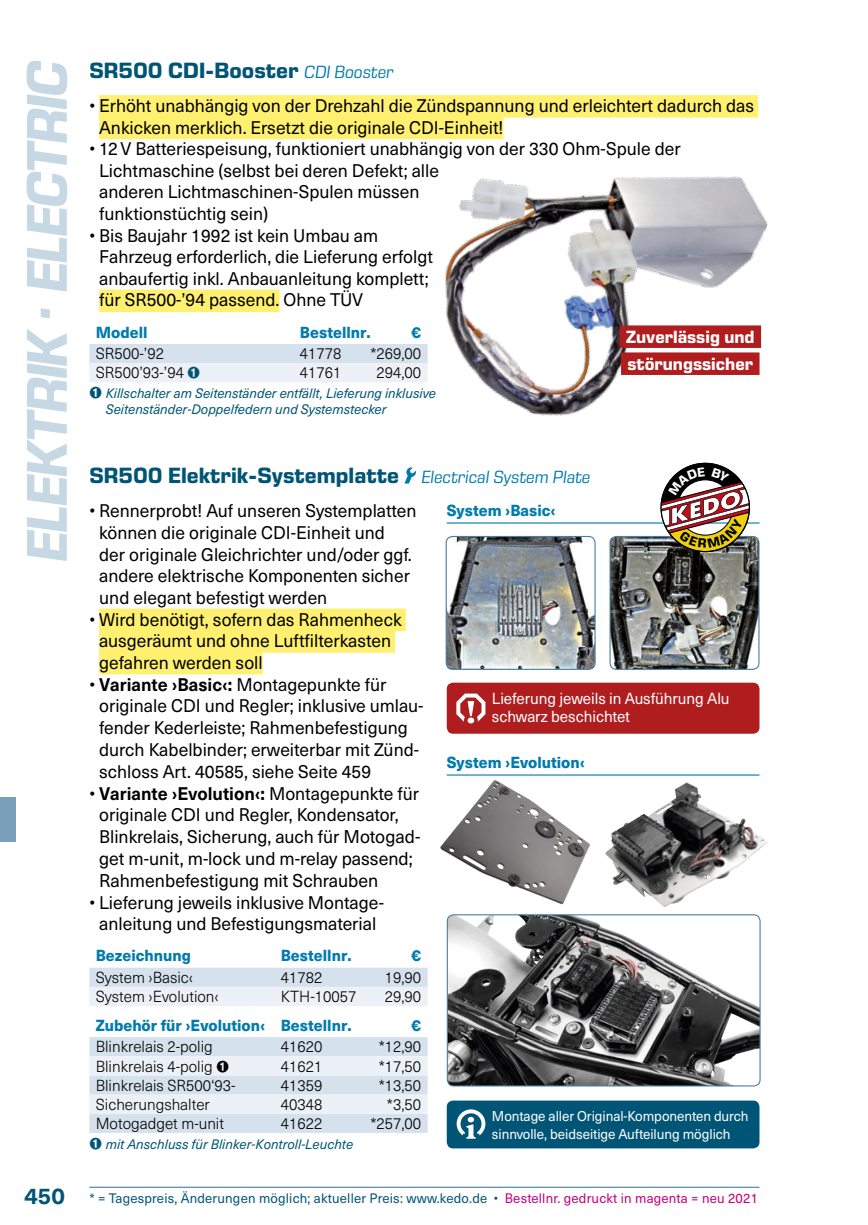
<style>
.page{position:relative;width:868px;height:1225px;background:#fff}
.page>*{position:absolute;margin:0;border:0;box-sizing:border-box;transform-origin:0 0}
.t1{font:italic 700 58.5px "Eurostile Next Pro";letter-spacing:-.04em;color:#c7d8e5}
.t2{font:700 22.5px "Eurostile Next Pro";color:#005576}
.t3{font:18.22px/21.8px "Neue Haas Unica Pro";color:#000}
.t4{font:18px/21.6px "Neue Haas Unica Pro";color:#000}
.t5{font:700 18px/27px "Eurostile Next Pro";color:#fff}
.t6{font:300 15.75px "Neue Haas Unica Pro";color:#000}
.t7{font:800 15.75px "Neue Haas Unica Pro";color:#007bad}
.t8{font:15.75px/18px "Neue Haas Unica Pro";letter-spacing:-.005em;color:#fff;scale:.96 1}
.t9{font:13.95px/18px "Neue Haas Unica Pro";letter-spacing:-.005em;color:#fff;scale:.96 1}
.t10{font:italic 13.5px/15.8px "Neue Haas Unica Pro";color:#005576}
.t11{font:13.5px "Neue Haas Unica Pro";letter-spacing:.015em;color:#005576}
.s1{font-weight:400;font-style:italic;font-size:18px;color:#007bad}
.s2{font-family:"Currency Pi BT";font-weight:400;color:#005576}
.s3{font-family:"Currency Pi BT";font-style:normal;font-size:15.75px}
.s4{font-size:18.22px}
.s5{font-weight:700}
.s6{font-family:"Currency Pi BT";font-weight:400}
.s7{font-weight:700;font-size:22.5px}
.s8{color:#c4007a}
</style>
<div class="page">
<hr style="left:89px;top:1186px;width:670px;height:1px;background:#4a7f9f">
<div style="left:0;top:797px;width:16px;height:44px;background:#7ba0bb"></div>
<img style="left:407px;top:118px;width:361px;height:345px">
<div style="left:99px;top:95px;width:659px;height:23px;background:#fff16f"></div>
<div style="left:99px;top:117px;width:404px;height:22px;background:#fff16f"></div>
<div style="left:99px;top:289px;width:180px;height:23px;background:#fff16f"></div>
<svg style="left:89px;top:344px;width:338px;height:38px;background:#e0e9f1"></svg>
<div style="left:619px;top:325px;width:142px;height:23px;background:#af1d1f"></div>
<div style="left:621px;top:352px;width:138px;height:23px;background:#af1d1f"></div>
<div style="left:99px;top:608px;width:307px;height:23px;background:#fff16f"></div>
<div style="left:99px;top:630px;width:296px;height:23px;background:#fff16f"></div>
<div style="left:99px;top:652px;width:164px;height:22px;background:#fff16f"></div>
<svg style="left:404px;top:467px;width:12px;height:16px"></svg>
<svg style="left:89px;top:967px;width:338px;height:39px;background:#e0e9f1"></svg>
<svg style="left:89px;top:1037px;width:338px;height:95px;background:#dee7f0"></svg>
<div style="left:446px;top:1100px;width:313px;height:48px;background:#005576;border-radius:6px"></div>
<svg style="left:456px;top:1109px;width:29px;height:29px"></svg>
<img style="left:611px;top:536px;width:147px;height:133px">
<div style="left:609px;top:536px;width:150px;height:134px;border:1px solid #4a7f9f;border-radius:6px"></div>
<img style="left:447px;top:536px;width:148px;height:133px">
<div style="left:445px;top:536px;width:150px;height:134px;border:1px solid #4a7f9f;border-radius:6px"></div>
<img style="left:440px;top:780px;width:150px;height:125px">
<img style="left:605px;top:782px;width:163px;height:125px">
<img style="left:448px;top:915px;width:312px;height:171px">
<div style="left:446px;top:914px;width:314px;height:172px;border:1px solid #4a7f9f;border-radius:6px"></div>
<div style="left:446px;top:682px;width:313px;height:51px;background:#af1d1f;border-radius:6px"></div>
<svg style="left:456px;top:693px;width:29px;height:30px"></svg>
<hr style="left:446px;top:774px;width:313px;height:1px;background:#007bad">
<hr style="left:446px;top:522px;width:313px;height:1px;background:#007bad">
<svg style="left:656px;top:463px;width:98px;height:93px"></svg>
<h1 class="t1" style="left:14px;top:562px;width:503px;rotate:-90deg">Elektrik · Electric</h1>
<p class="t2" style="left:89px;top:57px;width:306px">SR500 CDI-Booster <span class="s1">CDI Booster</span></p>
<p class="t4" style="left:99px;top:95px;width:656px;text-indent:-10px">• Erhöht unabhängig von der Drehzahl die Zündspannung und erleichtert dadurch das<br>Ankicken merklich. Ersetzt die originale CDI-Einheit!</p>
<p class="t4" style="left:99px;top:138px;width:583px;text-indent:-10px">• 12 V Batteriespeisung, funktioniert unabhängig von der 330 Ohm-Spule der Lichtmaschine (selbst bei deren Defekt; alle<br>anderen Lichtmaschinen-Spulen müssen<br>funktionstüchtig sein)</p>
<p class="t4" style="left:99px;top:225px;width:335px;text-indent:-10px">• Bis Baujahr 1992 ist kein Umbau am Fahrzeug erforderlich, die Lieferung erfolgt anbaufertig inkl. Anbauanleitung komplett; für SR500-’94 passend. Ohne TÜV</p>
<p class="t7" style="left:96px;top:322px;width:53px">Modell</p>
<p class="t7" style="left:300px;top:322px;width:72px">Bestellnr.</p>
<p class="t7" style="left:411px;top:322px;width:11px">€</p>
<p class="t6" style="left:96px;top:344px;width:70px">SR500-’92</p>
<p class="t6" style="left:300px;top:344px;width:43px">41778</p>
<p class="t6" style="left:370px;top:344px;width:52px">*269,00</p>
<p class="t6" style="left:96px;top:363px;width:106px">SR500’93-’94 <span class="s2">!</span></p>
<p class="t6" style="left:300px;top:363px;width:43px">41761</p>
<p class="t6" style="left:376px;top:363px;width:46px">294,00</p>
<p class="t10" style="left:106px;top:385px;width:332px;text-indent:-16px"><span class="s3">!</span> Killschalter am Seitenständer entfällt, Lieferung inklusive<br>Seitenständer-Doppelfedern und Systemstecker</p>
<p class="t5" style="left:625px;top:323px;width:130px">Zuverlässig und störungssicher</p>
<p class="t2" style="left:89px;top:463px;width:502px">SR500 Elektrik-Systemplatte <span class="s1">Electrical System Plate</span></p>
<p class="t4" style="left:99px;top:500px;width:319px;text-indent:-10px"><span class="s4">•</span> Rennerprobt! Auf unseren Systemplatten können die originale CDI-Einheit und<br>der originale Gleichrichter und/oder ggf. andere elektrische Komponenten sicher und elegant befestigt werden</p>
<p class="t4" style="left:99px;top:608px;width:304px;text-indent:-10px">• Wird benötigt, sofern das Rahmenheck ausgeräumt und ohne Luftfilterkasten gefahren werden soll</p>
<p class="t4" style="left:99px;top:673px;width:326px;text-indent:-10px">• <span class="s5">Variante ›Basic‹:</span> Montagepunkte für originale CDI und Regler; inklusive umlau&shy;fender Kederleiste; Rahmenbefestigung durch Kabelbinder; erweiterbar mit Zünd&shy;schloss Art. 40585, siehe Seite 459</p>
<p class="t4" style="left:99px;top:782px;width:322px;text-indent:-10px">• <span class="s5">Variante ›Evolution‹:</span> Montagepunkte für originale CDI und Regler, Kondensator,<br>Blinkrelais, Sicherung, auch für <span class="s4">Motogad-</span></p>
<p class="t3" style="left:99px;top:848px;width:315px">get m-unit, m-lock und m-relay passend;<br>Rahmenbefestigung mit Schrauben</p>
<p class="t4" style="left:89px;top:891px;width:295px;text-align:center">• Lieferung jeweils inklusive Montage&shy;anleitung und Befestigungsmaterial</p>
<p class="t7" style="left:96px;top:946px;width:97px">Bezeichnung</p>
<p class="t7" style="left:281px;top:946px;width:72px">Bestellnr.</p>
<p class="t7" style="left:411px;top:946px;width:11px">€</p>
<p class="t6" style="left:96px;top:968px;width:99px">System ›Basic‹</p>
<p class="t6" style="left:281px;top:968px;width:43px">41782</p>
<p class="t6" style="left:384px;top:968px;width:38px">19,90</p>
<p class="t6" style="left:96px;top:987px;width:124px">System ›Evolution‹</p>
<p class="t6" style="left:281px;top:987px;width:77px">KTH-10057</p>
<p class="t6" style="left:384px;top:987px;width:38px">29,90</p>
<p class="t7" style="left:96px;top:1015px;width:257px">Zubehör für ›Evolution‹ Bestellnr.</p>
<p class="t7" style="left:411px;top:1015px;width:11px">€</p>
<p class="t6" style="left:96px;top:1037px;width:119px">Blinkrelais 2-polig</p>
<p class="t6" style="left:281px;top:1037px;width:43px">41620</p>
<p class="t6" style="left:378px;top:1037px;width:44px">*12,90</p>
<p class="t6" style="left:96px;top:1056px;width:135px">Blinkrelais 4-polig <span class="s6">!</span></p>
<p class="t6" style="left:281px;top:1056px;width:43px">41621</p>
<p class="t6" style="left:378px;top:1056px;width:44px">*17,50</p>
<p class="t6" style="left:96px;top:1075px;width:141px">Blinkrelais SR500‘93-</p>
<p class="t6" style="left:281px;top:1075px;width:43px">41359</p>
<p class="t6" style="left:378px;top:1075px;width:44px">*13,50</p>
<p class="t6" style="left:96px;top:1095px;width:116px">Sicherungshalter</p>
<p class="t6" style="left:281px;top:1095px;width:43px">40348</p>
<p class="t6" style="left:387px;top:1095px;width:36px">*3,50</p>
<p class="t6" style="left:96px;top:1114px;width:130px">Motogadget m-unit</p>
<p class="t6" style="left:281px;top:1114px;width:43px">41622</p>
<p class="t6" style="left:370px;top:1114px;width:52px">*257,00</p>
<p class="t10" style="left:89px;top:1136px;width:265px"><span class="s3">!</span> mit Anschluss für Blinker-Kontroll-Leuchte</p>
<p class="t7" style="left:446px;top:500px;width:110px">System ›Basic‹</p>
<p class="t8" style="left:492px;top:690px;width:249px">Lieferung jeweils in Ausführung Alu schwarz beschichtet</p>
<p class="t7" style="left:446px;top:752px;width:140px">System ›Evolution‹</p>
<p class="t9" style="left:492px;top:1107px;width:269px">Montage aller Original-Komponenten durch sinnvolle, beidseitige Aufteilung möglich</p>
<p class="t11" style="left:24px;top:1190px;width:735px"><span class="s7">450</span> * = Tagespreis, Änderungen möglich; aktueller Preis: www.kedo.de • <span class="s8">Bestellnr. gedruckt in magenta = neu 2021</span></p>
</div>
